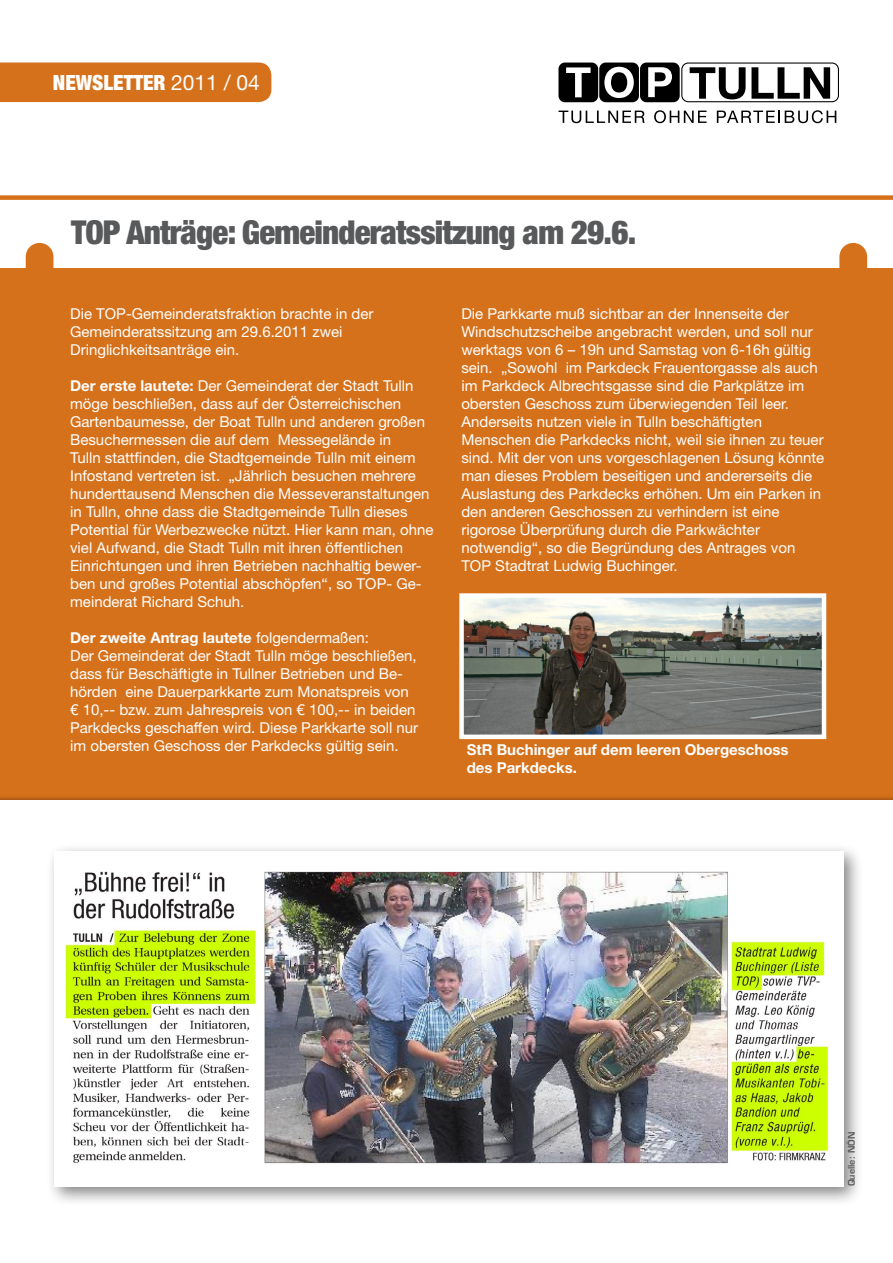
<style>
.page{position:relative;width:893px;height:1263px;background:#fff}
.page>*{position:absolute;margin:0;border:0;box-sizing:border-box;transform-origin:0 0}
.t1{font:900 condensed 33px "Helvetica Neue LT Std";letter-spacing:-.025em;color:#58595b}
.t2{font:900 condensed 21px "Helvetica Neue LT Std";color:#fff}
.t3{font:15px/18px "Helvetica Neue LT Std";color:#fff}
.t4{font:700 15px/18px "Helvetica Neue LT Std";color:#fff}
.t5{font:9px "TU Sans Dem";color:#58595b}
.s1{font-weight:400;font-stretch:normal}
.s2{font-weight:700}
</style>
<div class="page">
<div style="left:0;top:63px;width:271px;height:39px;background:#d6711b"></div>
<div style="left:640px;top:63px;width:40px;height:39px;background:#000;border-radius:6px"></div>
<div style="left:681px;top:63px;width:158px;height:39px;border:1px solid #000;border-radius:6px"></div>
<div style="left:599px;top:63px;width:40px;height:39px;background:#000;border-radius:6px"></div>
<div style="left:558px;top:63px;width:40px;height:39px;background:#000;border-radius:6px"></div>
<svg style="left:604px;top:67px;width:30px;height:31px"></svg>
<svg style="left:648px;top:67px;width:24px;height:30px"></svg>
<svg style="left:566px;top:67px;width:25px;height:30px"></svg>
<svg style="left:558px;top:111px;width:87px;height:12px"></svg>
<svg style="left:654px;top:110px;width:53px;height:13px"></svg>
<svg style="left:717px;top:110px;width:119px;height:13px"></svg>
<svg style="left:690px;top:67px;width:140px;height:32px"></svg>
<div style="left:0;top:212px;width:893px;height:588px;background:#d6711b"></div>
<div style="left:0;top:212px;width:893px;height:56px;background:#fff"></div>
<div style="left:0;top:195px;width:893px;height:5px;background:#d6711b"></div>
<img style="left:464px;top:598px;width:357px;height:136px">
<div style="left:459px;top:593px;width:367px;height:146px;border:4px solid #fff"></div>
<div style="left:46px;top:843px;width:818px;height:364px;background:#000;opacity:.48"></div>
<img style="left:54px;top:851px;width:789px;height:335px">
<h2 class="t2" style="left:53px;top:69px;width:208px">NEWSLETTER <span class="s1">2011 / 04</span></h2>
<h1 class="t1" style="left:71px;top:212px;width:567px">TOP Anträge: Gemeinderatssitzung am 29.6.</h1>
<p class="t3" style="left:70px;top:305px;width:305px">Die TOP-Gemeinderatsfraktion brachte in der<br>Gemeinderatssitzung am 29.6.2011 zwei<br>Dringlichkeitsanträge ein.</p>
<p class="t3" style="left:70px;top:377px;width:365px"><span class="s2">Der erste lautete:</span> Der Gemeinderat der Stadt Tulln möge beschließen, dass auf der Österreichischen Gartenbaumesse, der Boat Tulln und anderen großen Besuchermessen die auf dem Messegelände in<br>Tulln stattfinden, die Stadtgemeinde Tulln mit einem Infostand vertreten ist. „Jährlich besuchen mehrere hunderttausend Menschen die Messeveranstaltungen in Tulln, ohne dass die Stadtgemeinde Tulln dieses Potential für Werbezwecke nützt. Hier kann man, ohne viel Aufwand, die Stadt Tulln mit ihren öffentlichen Einrichtungen und ihren Betrieben nachhaltig bewer&shy;ben und großes Potential abschöpfen“, so TOP- Ge&shy;meinderat Richard Schuh.</p>
<p class="t3" style="left:70px;top:629px;width:350px"><span class="s2">Der zweite Antrag lautete</span> folgendermaßen:<br>Der Gemeinderat der Stadt Tulln möge beschließen, dass für Beschäftigte in Tullner Betrieben und Be&shy;hörden eine Dauerparkkarte zum Monatspreis von € 10,-- bzw. zum Jahrespreis von € 100,-- in beiden Parkdecks geschaffen wird. Diese Parkkarte soll nur im obersten Geschoss der Parkdecks gültig sein.</p>
<p class="t3" style="left:461px;top:305px;width:364px">Die Parkkarte muß sichtbar an der Innenseite der Windschutzscheibe angebracht werden, und soll nur werktags von 6 – 19h und Samstag von 6-16h gültig sein. „Sowohl im Parkdeck Frauentorgasse als auch im Parkdeck Albrechtsgasse sind die Parkplätze im obersten Geschoss zum überwiegenden Teil leer.<br>Anderseits nutzen viele in Tulln beschäftigten Menschen die Parkdecks nicht, weil sie ihnen zu teuer sind. Mit der von uns vorgeschlagenen Lösung könnte man dieses Problem beseitigen und andererseits die Auslastung des Parkdecks erhöhen. Um ein Parken in den anderen Geschossen zu verhindern ist eine rigorose Überprüfung durch die Parkwächter notwendig“, so die Begründung des Antrages von TOP Stadtrat Ludwig Buchinger.</p>
<p class="t4" style="left:467px;top:740px;width:323px">StR Buchinger auf dem leeren Obergeschoss des Parkdecks.</p>
<p class="t5" style="left:846px;top:1186px;width:56px;rotate:-90deg">Quelle: NÖN</p>
</div>
